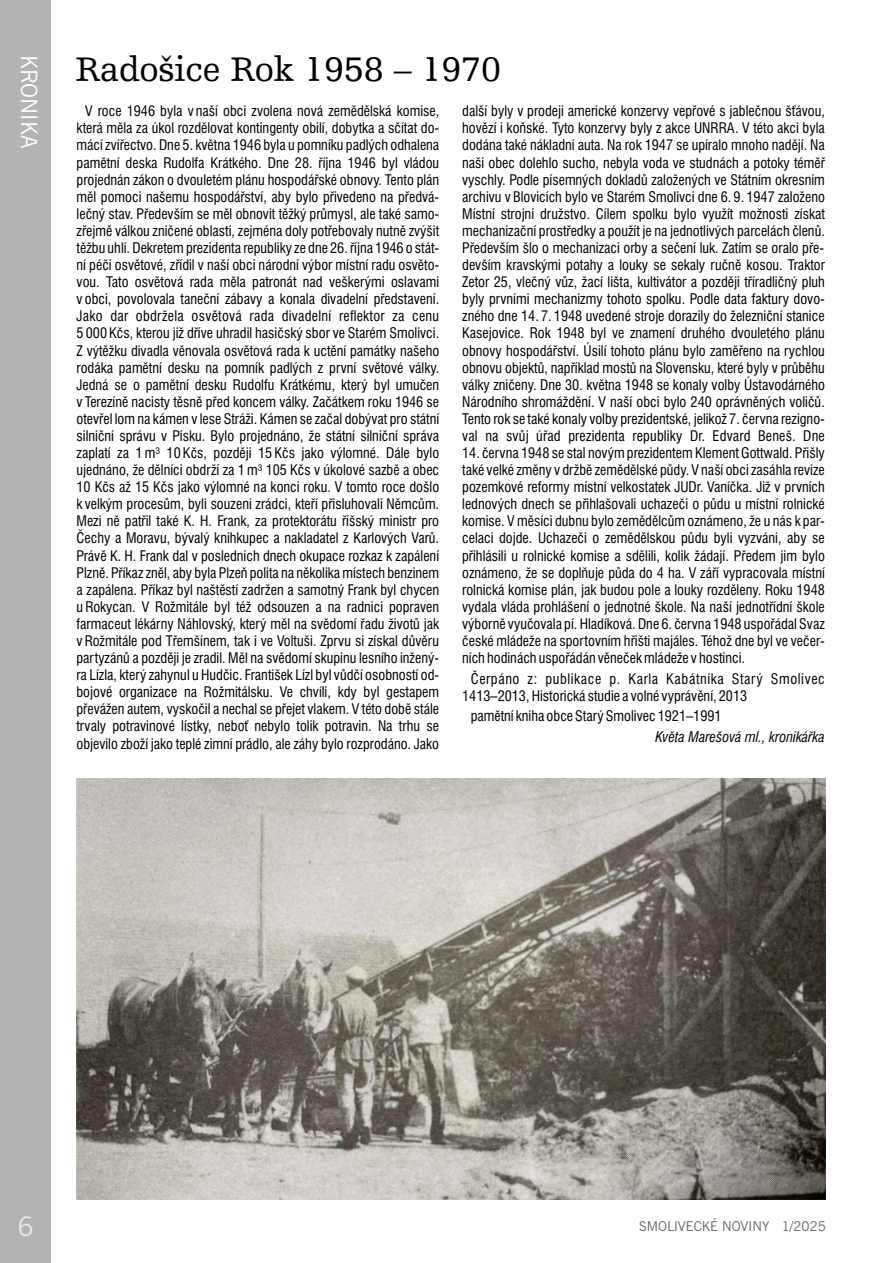
<style>
.page{position:relative;width:893px;height:1263px;background:#fff}
.page>*{position:absolute;margin:0;border:0;box-sizing:border-box;transform-origin:0 0}
.t1{font:36px "Humanist Slabserif 712 AT";letter-spacing:-.005em;color:#000}
.t2{font:27px "News Gothic AT";color:#e6e6e6}
.t3{font:22.5px "News Gothic AT";color:#fefefe}
.t4{font:condensed 14.25px/17.1px "Swiss 721 AT";color:#000;text-align:justify}
.t5{font:condensed 14.25px/17.1px "Swiss 721 AT";letter-spacing:.045em;color:#000}
.t6{font:italic condensed 14.25px "Swiss 721 AT";color:#000}
.t7{font:13.5px "News Gothic AT";color:#666}
</style>
<div class="page">
<div style="left:0;top:0;width:51px;height:1263px;background:#b3b3b3"></div>
<img style="left:77px;top:779px;width:748px;height:420px">
<h3 class="t3" style="left:37px;top:55px;width:95px;rotate:90deg">KRONIKA</h3>
<h1 class="t1" style="left:76px;top:55px;width:427px">Radošice Rok 1958 – 1970</h1>
<p class="t4" style="left:76px;top:104px;width:364px;text-indent:9px">V roce 1946 byla v naší obci zvolena nová zemědělská komise, která měla za úkol rozdělovat kontingenty obilí, dobytka a sčítat do&shy;mácí zvířectvo. Dne 5. května 1946 byla u pomníku padlých odhalena pamětní deska Rudolfa Krátkého. Dne 28. října 1946 byl vládou projednán zákon o dvouletém plánu hospodářské obnovy. Tento plán měl pomoci našemu hospodářství, aby bylo přivedeno na předvá&shy;lečný stav. Především se měl obnovit těžký průmysl, ale také samo&shy;zřejmě válkou zničené oblasti, zejména doly potřebovaly nutně zvýšit těžbu uhlí. Dekretem prezidenta republiky ze dne 26. října 1946 o stát&shy;ní péči osvětové, zřídil v naší obci národní výbor místní radu osvěto&shy;vou. Tato osvětová rada měla patronát nad veškerými oslavami v obci, povolovala taneční zábavy a konala divadelní představení.<br>Jako dar obdržela osvětová rada divadelní reflektor za cenu 5 000 Kčs, kterou již dříve uhradil hasičský sbor ve Starém Smolivci.<br>Z výtěžku divadla věnovala osvětová rada k uctění památky našeho rodáka pamětní desku na pomník padlých z první světové války.<br>Jedná se o pamětní desku Rudolfu Krátkému, který byl umučen v Terezíně nacisty těsně před koncem války. Začátkem roku 1946 se otevřel lom na kámen v lese Stráži. Kámen se začal dobývat pro státní silniční správu v Písku. Bylo projednáno, že státní silniční správa zaplatí za 1 m³ 10 Kčs, později 15 Kčs jako výlomné. Dále bylo ujednáno, že dělníci obdrží za 1 m³ 105 Kčs v úkolové sazbě a obec 10 Kčs až 15 Kčs jako výlomné na konci roku. V tomto roce došlo k velkým procesům, byli souzeni zrádci, kteří přisluhovali Němcům.<br>Mezi ně patřil také K. H. Frank, za protektorátu říšský ministr pro Čechy a Moravu, bývalý knihkupec a nakladatel z Karlových Varů.<br>Právě K. H. Frank dal v posledních dnech okupace rozkaz k zapálení Plzně. Příkaz zněl, aby byla Plzeň polita na několika místech benzinem a zapálena. Příkaz byl naštěstí zadržen a samotný Frank byl chycen u Rokycan. V Rožmitále byl též odsouzen a na radnici popraven farmaceut lékárny Náhlovský, který měl na svědomí řadu životů jak v Rožmitále pod Třemšínem, tak i ve Voltuši. Zprvu si získal důvěru partyzánů a později je zradil. Měl na svědomí skupinu lesního inžený&shy;ra Lízla, který zahynul u Hudčic. František Lízl byl vůdčí osobností od&shy;bojové organizace na Rožmitálsku. Ve chvíli, kdy byl gestapem převážen autem, vyskočil a nechal se přejet vlakem. V této době stále trvaly potravinové lístky, neboť nebylo tolik potravin. Na trhu se objevilo zboží jako teplé zimní prádlo, ale záhy bylo rozprodáno. Jako</p>
<p class="t4" style="left:462px;top:104px;width:364px">další byly v prodeji americké konzervy vepřové s jablečnou šťávou, hovězí i koňské. Tyto konzervy byly z akce UNRRA. V této akci byla dodána také nákladní auta. Na rok 1947 se upíralo mnoho nadějí. Na naši obec dolehlo sucho, nebyla voda ve studnách a potoky téměř vyschly. Podle písemných dokladů založených ve Státním okresním archivu v Blovicích bylo ve Starém Smolivci dne 6. 9. 1947 založeno Místní strojní družstvo. Cílem spolku bylo využít možnosti získat mechanizační prostředky a použít je na jednotlivých parcelách členů.<br>Především šlo o mechanizaci orby a sečení luk. Zatím se oralo pře&shy;devším kravskými potahy a louky se sekaly ručně kosou. Traktor Zetor 25, vlečný vůz, žací lišta, kultivátor a později tříradličný pluh byly prvními mechanizmy tohoto spolku. Podle data faktury dovo&shy;zného dne 14. 7. 1948 uvedené stroje dorazily do železniční stanice Kasejovice. Rok 1948 byl ve znamení druhého dvouletého plánu obnovy hospodářství. Úsilí tohoto plánu bylo zaměřeno na rychlou obnovu objektů, například mostů na Slovensku, které byly v průběhu války zničeny. Dne 30. května 1948 se konaly volby Ústavodárného Národního shromáždění. V naší obci bylo 240 oprávněných voličů.<br>Tento rok se také konaly volby prezidentské, jelikož 7. června rezigno&shy;val na svůj úřad prezidenta republiky Dr. Edvard Beneš. Dne</p>
<p class="t4" style="left:462px;top:445px;width:364px">14. června 1948 se stal novým prezidentem Klement Gottwald. Přišly také velké změny v držbě zemědělské půdy. V naší obci zasáhla revize pozemkové reformy místní velkostatek JUDr. Vaníčka. Již v prvních lednových dnech se přihlašovali uchazeči o půdu u místní rolnické komise. V měsíci dubnu bylo zemědělcům oznámeno, že u nás k par&shy;celaci dojde. Uchazeči o zemědělskou půdu byli vyzváni, aby se přihlásili u rolnické komise a sdělili, kolik žádají. Předem jim bylo oznámeno, že se doplňuje půda do 4 ha. V září vypracovala místní rolnická komise plán, jak budou pole a louky rozděleny. Roku 1948 vydala vláda prohlášení o jednotné škole. Na naší jednotřídní škole výborně vyučovala pí. Hladíková. Dne 6. června 1948 uspořádal Svaz české mládeže na sportovním hřišti majáles. Téhož dne byl ve večer&shy;ních hodinách uspořádán věneček mládeže v hostinci.</p>
<p class="t5" style="left:462px;top:671px;width:364px;text-indent:9px">Čerpáno z: publikace p. Karla Kabátníka Starý Smolivec<br>1413–2013, Historická studie a volné vyprávění, 2013</p>
<p class="t4" style="left:471px;top:709px;width:252px">pamětní kniha obce Starý Smolivec 1921–1991</p>
<p class="t6" style="left:655px;top:731px;width:171px">Květa Marešová ml., kronikářka</p>
<h2 class="t2" style="left:18px;top:1216px;width:18px">6</h2>
<p class="t7" style="left:639px;top:1221px;width:188px">SMOLIVECKÉ NOVINY 1/2025</p>
</div>
